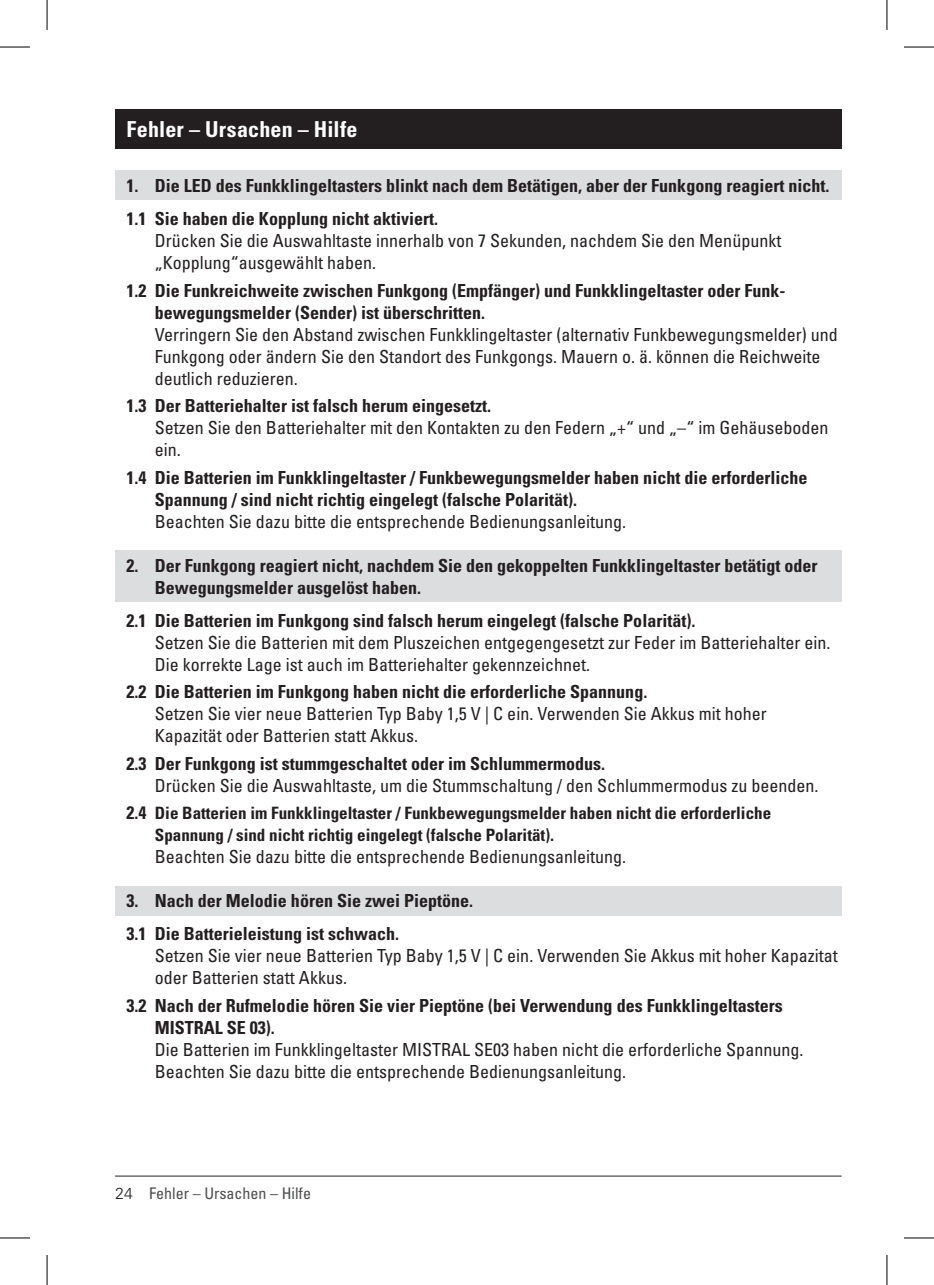
<style>
.page{position:relative;width:934px;height:1285px;background:#fff}
.page>*{position:absolute;margin:0;border:0;box-sizing:border-box;transform-origin:0 0}
.t1{font:700 condensed 22px "Univers LT Std";letter-spacing:.01em;color:#fff}
.t2{font:condensed 18px/22px "Univers LT Std";color:#231f20}
.t3{font:700 condensed 18px/22px "Univers LT Std";color:#231f20}
.t4{font:700 condensed 17px/22px "Univers LT Std";color:#231f20}
.t5{font:condensed 16px "Univers LT Std";color:#4b4c4d}
.t6{font:300 16px "Univers LT Std";color:#231f20}
.s1{font-size:18px}
</style>
<div class="page">
<hr style="left:115px;top:1175px;width:726px;height:1px;background:#231f20">
<div style="left:115px;top:109px;width:726px;height:39px;background:#231f20"></div>
<div style="left:115px;top:171px;width:726px;height:29px;background:#dcdddf"></div>
<div style="left:115px;top:550px;width:726px;height:51px;background:#dcdddf"></div>
<div style="left:115px;top:886px;width:726px;height:29px;background:#dcdddf"></div>
<hr style="left:0;top:47px;width:30px;height:1px;background:#000">
<hr style="left:903px;top:47px;width:30px;height:1px;background:#000">
<hr style="left:0;top:1237px;width:30px;height:1px;background:#000">
<hr style="left:903px;top:1237px;width:30px;height:1px;background:#000">
<hr style="left:47px;top:0;width:1px;height:30px;background:#000">
<hr style="left:47px;top:1255px;width:1px;height:30px;background:#000">
<hr style="left:886px;top:0;width:1px;height:30px;background:#000">
<hr style="left:886px;top:1255px;width:1px;height:30px;background:#000">
<p class="t1" style="left:126px;top:115px;width:232px">Fehler – Ursachen – Hilfe</p>
<p class="t3" style="left:126px;top:169px;width:704px;line-height:33px">1. Die LED des Funkklingeltasters blinkt nach dem Betätigen, aber der Funkgong reagiert nicht.<br>1.1 Sie haben die Kopplung nicht aktiviert.</p>
<p class="t2" style="left:155px;top:229px;width:627px">Drücken Sie die Auswahltaste innerhalb von 7 Sekunden, nachdem Sie den Menüpunkt „Kopplung“ausgewählt haben.</p>
<p class="t3" style="left:155px;top:279px;width:630px;text-indent:-28px">1.2 Die Funkreichweite zwischen Funkgong (Empfänger) und Funkklingeltaster oder Funk&shy;bewegungsmelder (Sender) ist überschritten.</p>
<p class="t2" style="left:155px;top:323px;width:684px">Verringern Sie den Abstand zwischen Funkklingeltaster (alternativ Funkbewegungsmelder) und<br>Funkgong oder ändern Sie den Standort des Funkgongs. Mauern o. ä. können die Reichweite deutlich reduzieren.</p>
<p class="t3" style="left:126px;top:395px;width:366px">1.3 Der Batteriehalter ist falsch herum eingesetzt.</p>
<p class="t2" style="left:155px;top:416px;width:674px">Setzen Sie den Batteriehalter mit den Kontakten zu den Federn „+“ und „–“ im Gehäuseboden ein.</p>
<p class="t3" style="left:155px;top:466px;width:653px;text-indent:-28px">1.4 Die Batterien im Funkklingeltaster / Funkbewegungsmelder haben nicht die erforderliche<br>Spannung / sind nicht richtig eingelegt (falsche Polarität).</p>
<p class="t2" style="left:155px;top:510px;width:472px">Beachten Sie dazu bitte die entsprechende Bedienungsanleitung.</p>
<p class="t3" style="left:155px;top:554px;width:663px;text-indent:-28px">2. Der Funkgong reagiert nicht, nachdem Sie den gekoppelten Funkklingeltaster betätigt oder<br>Bewegungsmelder ausgelöst haben.</p>
<p class="t3" style="left:126px;top:609px;width:570px">2.1 Die Batterien im Funkgong sind falsch herum eingelegt (falsche Polarität).</p>
<p class="t2" style="left:155px;top:631px;width:676px">Setzen Sie die Batterien mit dem Pluszeichen entgegengesetzt zur Feder im Batteriehalter ein.<br>Die korrekte Lage ist auch im Batteriehalter gekennzeichnet.</p>
<p class="t3" style="left:126px;top:681px;width:522px">2.2 Die Batterien im Funkgong haben nicht die erforderliche Spannung.</p>
<p class="t2" style="left:155px;top:702px;width:613px">Setzen Sie vier neue Batterien Typ Baby 1,5 V | C ein. Verwenden Sie Akkus mit hoher<br>Kapazität oder Batterien statt Akkus.</p>
<p class="t3" style="left:126px;top:752px;width:480px">2.3 Der Funkgong ist stummgeschaltet oder im Schlummermodus.</p>
<p class="t2" style="left:155px;top:774px;width:664px">Drücken Sie die Auswahltaste, um die Stummschaltung / den Schlummermodus zu beenden.</p>
<p class="t4" style="left:155px;top:802px;width:617px;text-indent:-28px"><span class="s1">2.4</span> Die Batterien im Funkklingeltaster / Funkbewegungsmelder haben nicht die erforderliche<br>Spannung / sind nicht richtig eingelegt (falsche Polarität)<span class="s1">.</span></p>
<p class="t2" style="left:155px;top:845px;width:472px">Beachten Sie dazu bitte die entsprechende Bedienungsanleitung.</p>
<p class="t3" style="left:126px;top:884px;width:348px;line-height:33px">3. Nach der Melodie hören Sie zwei Pieptöne.<br>3.1 Die Batterieleistung ist schwach.</p>
<p class="t2" style="left:155px;top:944px;width:684px">Setzen Sie vier neue Batterien Typ Baby 1,5 V | C ein. Verwenden Sie Akkus mit hoher Kapazitat oder Batterien statt Akkus.</p>
<p class="t3" style="left:155px;top:994px;width:629px;text-indent:-28px">3.2 Nach der Rufmelodie hören Sie vier Pieptöne (bei Verwendung des Funkklingeltasters<br>MISTRAL SE 03).</p>
<p class="t2" style="left:155px;top:1038px;width:649px">Die Batterien im Funkklingeltaster MISTRAL SE03 haben nicht die erforderliche Spannung.<br>Beachten Sie dazu bitte die entsprechende Bedienungsanleitung.</p>
<p class="t6" style="left:115px;top:1183px;width:19px">24</p>
<p class="t5" style="left:149px;top:1182px;width:163px">Fehler – Ursachen – Hilfe</p>
</div>
